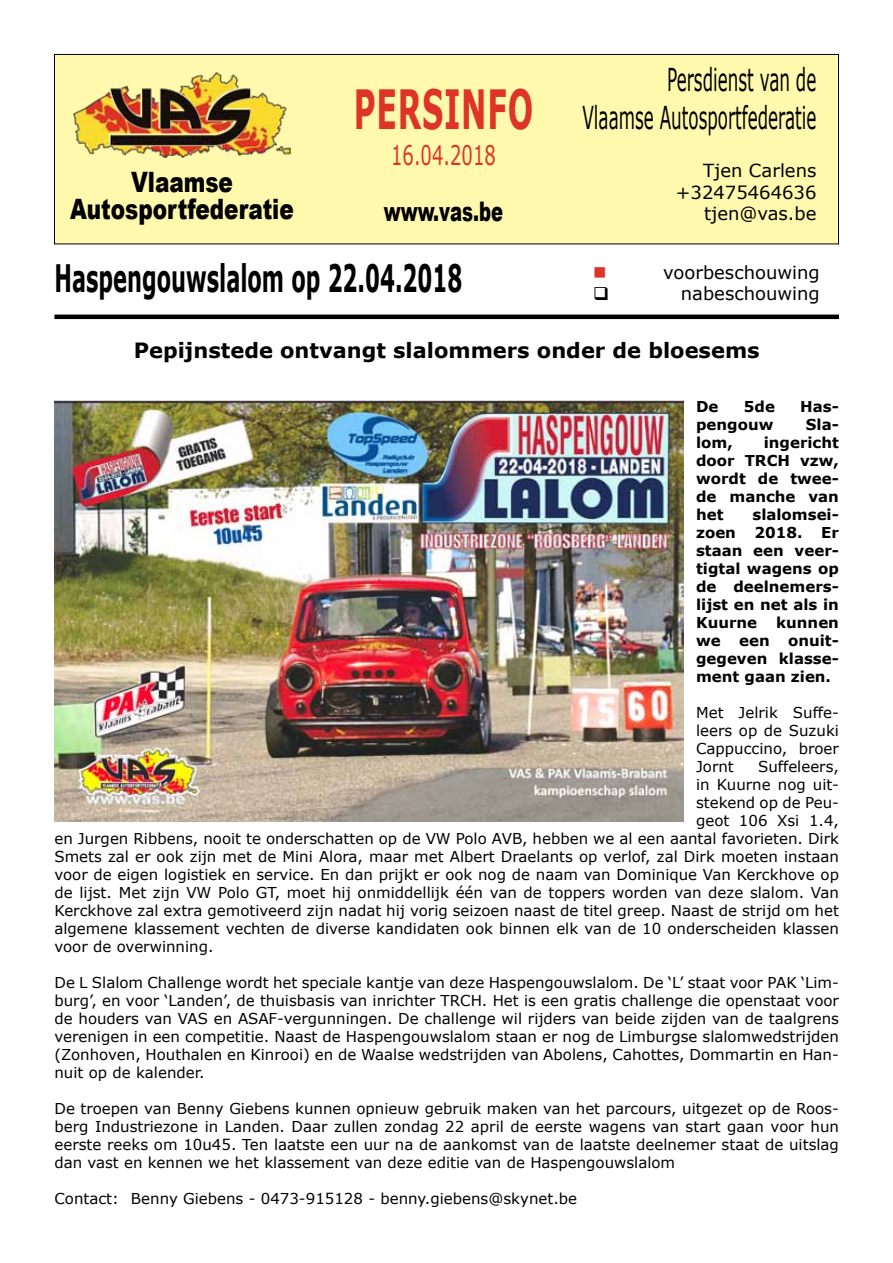
<style>
.page{position:relative;width:893px;height:1263px;background:#fff}
.page>*{position:absolute;margin:0;border:0;box-sizing:border-box;transform-origin:0 0}
.t1{font:700 54px "Verdana";letter-spacing:.025em;color:#de3327;scale:.56 1}
.t2{font:700 37.8px "Verdana";color:#000;scale:.56 1}
.t3{font:31.5px/37.8px "Verdana";color:#000;text-align:right;scale:.53 1}
.t4{font:900 28.05px/27px "Arial";color:#000;text-align:center;scale:.77 1}
.t5{font:900 27px "Arial";color:#000;scale:.67 1}
.t6{font:27px "Verdana";color:#de3327;scale:.67 1}
.t7{font:700 21px "Verdana";color:#000}
.t8{font:18px/21.6px "Verdana";color:#000;text-align:right}
.t9{font:18px "Wingdings";color:#de3327}
.t10{font:15px/18px "Verdana";color:#000;text-align:justify}
.t11{font:700 15px/18px "Verdana";color:#000;text-align:justify}
</style>
<div class="page">
<div style="left:54px;top:54px;width:784px;height:190px;background:#fff9ae"></div>
<div style="left:54px;top:54px;width:785px;height:190px;border:1px solid #000"></div>
<img style="left:73px;top:73px;width:218px;height:85px">
<hr style="left:54px;top:315px;width:785px;height:4px;background:#000">
<img style="left:54px;top:400px;width:629px;height:421px">
<h3 class="t4" style="left:70px;top:168px;width:292px">Vlaamse<br>Autosportfederatie</h3>
<h1 class="t1" style="left:354px;top:75px;width:322px">PERSINFO</h1>
<h3 class="t6" style="left:391px;top:138px;width:158px">16.04.2018</h3>
<h3 class="t5" style="left:384px;top:192px;width:180px">www.vas.be</h3>
<h3 class="t3" style="left:582px;top:60px;width:443px">Persdienst van de<br>Vlaamse Autosportfederatie</h3>
<p class="t8" style="left:676px;top:159px;width:142px">Tjen Carlens +32475464636 tjen@vas.be</p>
<h2 class="t2" style="left:54px;top:255px;width:730px">Haspengouwslalom op 22.04.2018</h2>
<p class="t9" style="left:593px;top:262px;width:15px">■</p>
<p class="t8" style="left:663px;top:261px;width:158px">voorbeschouwing</p>
<p class="t8" style="left:681px;top:282px;width:140px">nabeschouwing</p>
<h3 class="t7" style="left:134px;top:337px;width:627px">Pepijnstede ontvangt slalommers onder de bloesems</h3>
<p class="t11" style="left:696px;top:397px;width:24px">De</p>
<p class="t11" style="left:744px;top:397px;width:33px">5de</p>
<p class="t11" style="left:800px;top:397px;width:40px">Has-</p>
<p class="t11" style="left:696px;top:415px;width:79px">pengouw</p>
<p class="t11" style="left:806px;top:415px;width:34px">Sla-</p>
<p class="t11" style="left:696px;top:433px;width:38px">lom,</p>
<p class="t11" style="left:696px;top:433px;width:144px;text-indent:68px">ingericht door TRCH vzw, wordt de twee&shy;de manche van het</p>
<p class="t11" style="left:696px;top:505px;width:144px;text-indent:56px">slalomsei&shy;zoen 2018. Er staan een veer&shy;tigtal wagens op de deelnemers&shy;lijst en net als in Kuurne</p>
<p class="t11" style="left:696px;top:613px;width:144px;text-indent:80px">kunnen we een onuit&shy;gegeven klasse&shy;ment gaan zien.</p>
<p class="t10" style="left:696px;top:703px;width:144px">Met Jelrik Suffe&shy;leers op de Suzuki Cappuccino, broer Jornt</p>
<p class="t10" style="left:758px;top:757px;width:82px">Suffeleers,</p>
<p class="t10" style="left:696px;top:775px;width:144px">in Kuurne nog uit-</p>
<p class="t10" style="left:696px;top:793px;width:144px">stekend op de Peu-</p>
<p class="t10" style="left:696px;top:811px;width:144px">geot 106 Xsi 1.4,</p>
<p class="t10" style="left:54px;top:829px;width:786px">en Jurgen Ribbens, nooit te onderschatten op de VW Polo AVB, hebben we al een aantal favorieten. Dirk</p>
<p class="t10" style="left:54px;top:847px;width:786px">Smets zal er ook zijn met de Mini Alora, maar met Albert Draelants op verlof, zal Dirk moeten instaan</p>
<p class="t10" style="left:54px;top:865px;width:786px">voor de eigen logistiek en service. En dan prijkt er ook nog de naam van Dominique Van Kerckhove op</p>
<p class="t10" style="left:54px;top:883px;width:786px">de lijst. Met zijn VW Polo GT, moet hij onmiddellijk één van de toppers worden van deze slalom. Van</p>
<p class="t10" style="left:54px;top:901px;width:786px">Kerckhove zal extra gemotiveerd zijn nadat hij vorig seizoen naast de titel greep. Naast de strijd om het</p>
<p class="t10" style="left:54px;top:919px;width:786px">algemene klassement vechten de diverse kandidaten ook binnen elk van de 10 onderscheiden klassen</p>
<p class="t10" style="left:54px;top:937px;width:161px">voor de overwinning.</p>
<p class="t10" style="left:54px;top:973px;width:786px">De L Slalom Challenge wordt het speciale kantje van deze Haspengouwslalom. De ‘L’ staat voor PAK ‘Lim&shy;burg’, en voor ‘Landen’, de thuisbasis van inrichter TRCH. Het is een gratis challenge die openstaat voor de houders van VAS en ASAF-vergunningen. De challenge wil rijders van beide zijden van de taalgrens verenigen in een competitie. Naast de Haspengouwslalom staan er nog de Limburgse slalomwedstrijden (Zonhoven, Houthalen en Kinrooi) en de Waalse wedstrijden van Abolens, Cahottes, Dommartin en Han&shy;nuit op de kalender.</p>
<p class="t10" style="left:54px;top:1099px;width:786px">De troepen van Benny Giebens kunnen opnieuw gebruik maken van het parcours, uitgezet op de Roos&shy;berg Industriezone in Landen. Daar zullen zondag 22 april de eerste wagens van start gaan voor hun eerste reeks om 10u45. Ten laatste een uur na de aankomst van de laatste deelnemer staat de uitslag dan vast en kennen we het klassement van deze editie van de Haspengouwslalom</p>
<p class="t10" style="left:54px;top:1189px;width:524px">Contact: Benny Giebens - 0473-915128 - benny.giebens@skynet.be</p>
</div>
